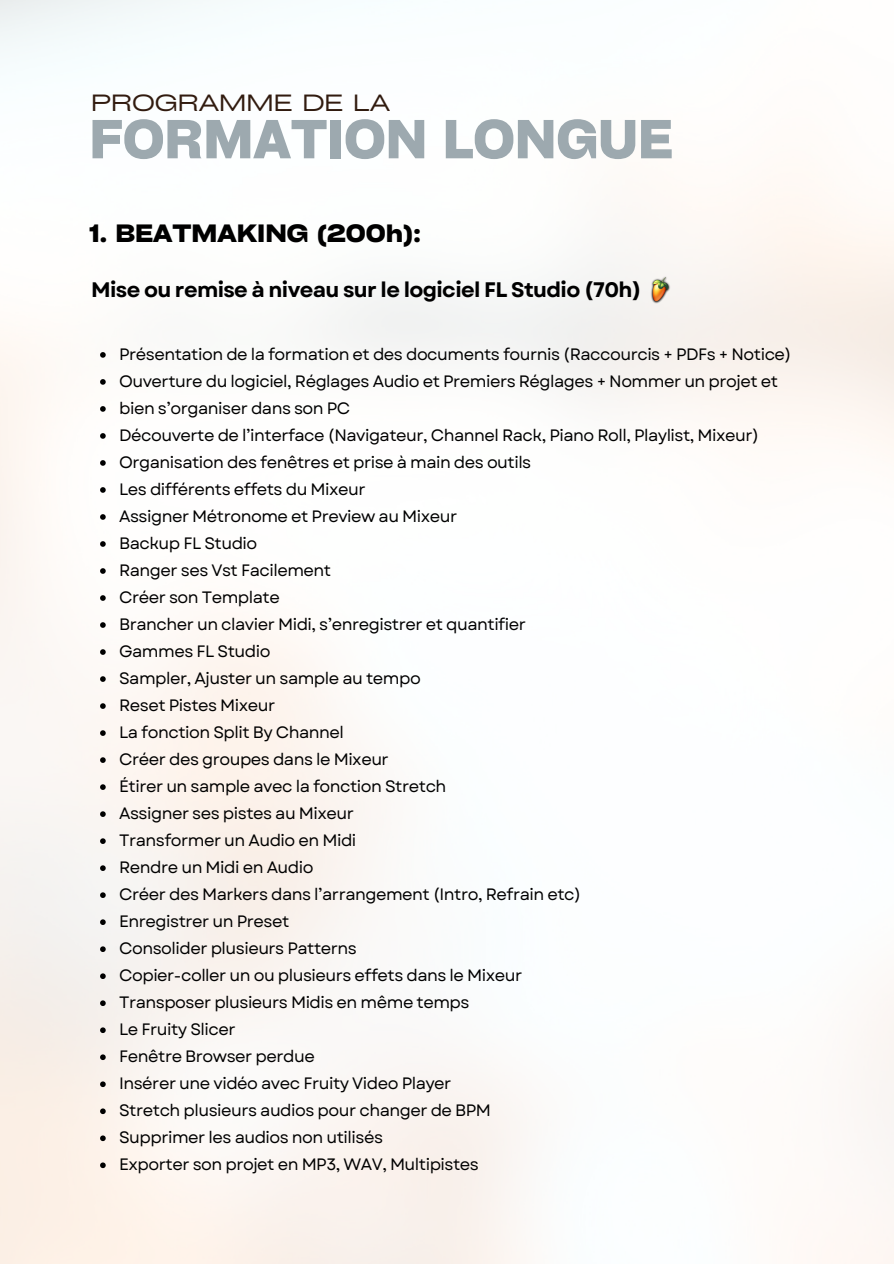
<style>
.page{position:relative;width:894px;height:1264px;background:#fff}
.page>*{position:absolute;margin:0;border:0;box-sizing:border-box;transform-origin:0 0}
.t1{font:700 52.5px "Cy Grotesk Key";color:#9da9af}
.t2{font:700 expanded 24px "Cy Grotesk";color:#000}
.t3{font:22.5px "Cy Grotesk Grand";color:#311b0f}
.t4{font:700 21px "Garet";letter-spacing:-.03em;color:#000}
.t5{font:16.5px "Garet";letter-spacing:-.03em;color:#000}
</style>
<div class="page">
<svg style="left:100px;top:352px;width:6px;height:6px"></svg>
<svg style="left:100px;top:379px;width:6px;height:6px"></svg>
<svg style="left:100px;top:406px;width:6px;height:6px"></svg>
<svg style="left:100px;top:433px;width:6px;height:6px"></svg>
<svg style="left:100px;top:460px;width:6px;height:6px"></svg>
<svg style="left:100px;top:487px;width:6px;height:6px"></svg>
<svg style="left:100px;top:514px;width:6px;height:6px"></svg>
<svg style="left:100px;top:541px;width:6px;height:6px"></svg>
<svg style="left:100px;top:568px;width:6px;height:6px"></svg>
<svg style="left:100px;top:595px;width:6px;height:6px"></svg>
<svg style="left:100px;top:622px;width:6px;height:6px"></svg>
<svg style="left:100px;top:649px;width:6px;height:6px"></svg>
<svg style="left:100px;top:676px;width:6px;height:6px"></svg>
<svg style="left:100px;top:703px;width:6px;height:6px"></svg>
<svg style="left:100px;top:730px;width:6px;height:6px"></svg>
<svg style="left:100px;top:757px;width:6px;height:6px"></svg>
<svg style="left:100px;top:784px;width:6px;height:6px"></svg>
<svg style="left:100px;top:811px;width:6px;height:6px"></svg>
<svg style="left:100px;top:838px;width:6px;height:6px"></svg>
<svg style="left:100px;top:865px;width:6px;height:6px"></svg>
<svg style="left:100px;top:892px;width:6px;height:6px"></svg>
<svg style="left:100px;top:919px;width:6px;height:6px"></svg>
<svg style="left:100px;top:946px;width:6px;height:6px"></svg>
<svg style="left:100px;top:973px;width:6px;height:6px"></svg>
<svg style="left:100px;top:1000px;width:6px;height:6px"></svg>
<svg style="left:100px;top:1027px;width:6px;height:6px"></svg>
<svg style="left:100px;top:1054px;width:6px;height:6px"></svg>
<svg style="left:100px;top:1081px;width:6px;height:6px"></svg>
<svg style="left:100px;top:1108px;width:6px;height:6px"></svg>
<svg style="left:100px;top:1135px;width:6px;height:6px"></svg>
<svg style="left:100px;top:1162px;width:6px;height:6px"></svg>
<img style="left:650px;top:276px;width:20px;height:28px">
<h2 class="t3" style="left:91px;top:88px;width:301px">PROGRAMME DE LA</h2>
<p class="t1" style="left:89px;top:106px;width:584px">FORMATION LONGUE</p>
<p class="t2" style="left:89px;top:217px;width:333px">1. BEATMAKING (200h):</p>
<h1 class="t4" style="left:91px;top:274px;width:552px">Mise ou remise à niveau sur le logiciel FL Studio (70h)</h1>
<p class="t5" style="left:119px;top:342px;width:673px">Présentation de la formation et des documents fournis (Raccourcis + PDFs + Notice)</p>
<p class="t5" style="left:119px;top:369px;width:660px">Ouverture du logiciel, Réglages Audio et Premiers Réglages + Nommer un projet et</p>
<h4 class="t5" style="left:119px;top:396px;width:233px">bien s’organiser dans son PC</h4>
<p class="t5" style="left:119px;top:423px;width:641px">Découverte de l’interface (Navigateur, Channel Rack, Piano Roll, Playlist, Mixeur)</p>
<p class="t5" style="left:119px;top:450px;width:413px">Organisation des fenêtres et prise à main des outils</p>
<p class="t5" style="left:119px;top:477px;width:248px">Les diffé rents effets du Mixeur</p>
<p class="t5" style="left:119px;top:504px;width:339px">Assigner Métronome et Preview au Mixeur</p>
<p class="t5" style="left:119px;top:531px;width:140px">Backup FL Studio</p>
<p class="t5" style="left:119px;top:558px;width:213px">Ranger ses Vst Facilement</p>
<p class="t5" style="left:119px;top:585px;width:162px">Créer son Template</p>
<p class="t5" style="left:119px;top:612px;width:408px">Brancher un clavier Midi, s’enregistrer et quantifier</p>
<p class="t5" style="left:119px;top:639px;width:153px">Gammes FL Studio</p>
<p class="t5" style="left:119px;top:666px;width:303px">Sampler, Ajuster un sample au tempo</p>
<p class="t5" style="left:119px;top:693px;width:158px">Reset Pistes Mixeur</p>
<p class="t5" style="left:119px;top:720px;width:226px">La fonction Split By Channel</p>
<p class="t5" style="left:119px;top:747px;width:271px">Créer des groupes dans le Mixeur</p>
<p class="t5" style="left:119px;top:774px;width:329px">Étirer un sample avec la fonction Stretch</p>
<p class="t5" style="left:119px;top:801px;width:236px">Assigner ses pistes au Mixeur</p>
<p class="t5" style="left:119px;top:828px;width:239px">Transformer un Audio en Midi</p>
<p class="t5" style="left:119px;top:855px;width:196px">Rendre un Midi en Audio</p>
<p class="t5" style="left:119px;top:882px;width:463px">Créer des Markers dans l’arrangement (Intro, Refrain etc)</p>
<p class="t5" style="left:119px;top:909px;width:172px">Enregistrer un Preset</p>
<p class="t5" style="left:119px;top:936px;width:239px">Consolider plusieurs Patterns</p>
<p class="t5" style="left:119px;top:963px;width:404px">Copier-coller un ou plusieurs effets dans le Mixeur</p>
<p class="t5" style="left:119px;top:990px;width:352px">Transposer plusieurs Midis en même temps</p>
<p class="t5" style="left:119px;top:1017px;width:118px">Le Fruity Slicer</p>
<p class="t5" style="left:119px;top:1044px;width:197px">Fenêtre Browser perdue</p>
<p class="t5" style="left:119px;top:1071px;width:334px">Insérer une vidéo avec Fruity Video Player</p>
<p class="t5" style="left:119px;top:1098px;width:373px">Stretch plusieurs audios pour changer de BPM</p>
<p class="t5" style="left:119px;top:1125px;width:265px">Supprimer les audios non utilisés</p>
<p class="t5" style="left:119px;top:1152px;width:361px">Exporter son projet en MP3, WAV, Multipistes</p>
</div>
